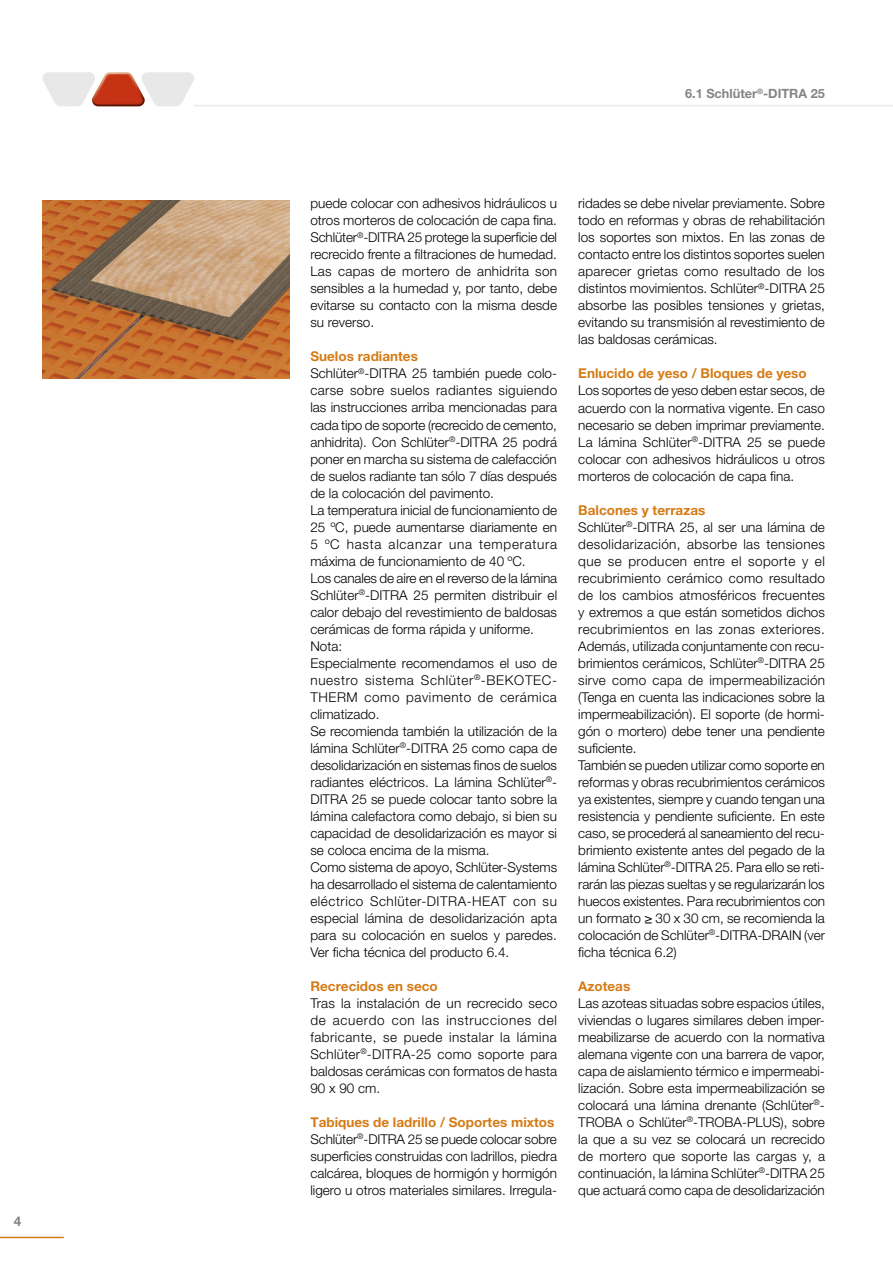
<style>
.page{position:relative;width:893px;height:1263px;background:#fff}
.page>*{position:absolute;margin:0;border:0;box-sizing:border-box;transform-origin:0 0}
.t1{font:300 13.5px/17px "Helvetica Neue LT Pro";color:#000;text-align:justify}
.t2{font:700 13.5px "Helvetica Neue LT Pro";color:#d57b16}
.t3{font:700 13.5px "Helvetica Neue LT Pro";color:#858585}
.t4{font:700 12.75px "Helvetica Neue LT Pro";color:#858585}
.s1{font-weight:700;color:#d57b16}
</style>
<div class="page">
<hr style="left:194px;top:105px;width:699px;height:1px;background:#e8e8e8">
<svg style="left:43px;top:72px;width:151px;height:34px"></svg>
<hr style="left:0;top:1237px;width:64px;height:1px;background:#d57b16">
<img style="left:43px;top:200px;width:246px;height:178px">
<p class="t3" style="left:14px;top:1213px;width:9px">4</p>
<p class="t4" style="left:685px;top:86px;width:141px">6.1 Schlüter<sup>®</sup>-DITRA 25</p>
<p class="t1" style="left:310px;top:195px;width:248px">puede colocar con adhesivos hidráulicos u otros morteros de colocación de capa fina.<br>Schlüter<sup>®</sup>-DITRA 25 protege la superficie del recrecido frente a filtraciones de humedad.<br>Las capas de mortero de anhidrita son sensibles a la humedad y, por tanto, debe evitarse su contacto con la misma desde su reverso.</p>
<p class="t1" style="left:310px;top:348px;width:248px;text-align:left"><span class="s1">Suelos radiantes<br></span>Schlüter<sup>®</sup>-DITRA 25 también puede colo&shy;carse sobre suelos radiantes siguiendo las instrucciones arriba mencionadas para cada tipo de soporte (recrecido de cemento, anhidrita). Con Schlüter<sup>®</sup>-DITRA 25 podrá poner en marcha su sistema de calefacción de suelos radiante tan sólo 7 días después de la colocación del pavimento.<br>La temperatura inicial de funcionamiento de 25 ºC, puede aumentarse diariamente en 5 ºC hasta alcanzar una temperatura máxima de funcionamiento de 40 ºC.<br>Los canales de aire en el reverso de la lámina Schlüter<sup>®</sup>-DITRA 25 permiten distribuir el calor debajo del revestimiento de baldosas cerámicas de forma rápida y uniforme.<br>Nota:<br>Especialmente recomendamos el uso de nuestro sistema Schlüter<sup>®</sup>-BEKOTEC-THERM como pavimento de cerámica climatizado.<br>Se recomienda también la utilización de la lámina Schlüter<sup>®</sup>-DITRA 25 como capa de desolidarización en sistemas finos de suelos radiantes eléctricos. La lámina Schlüter<sup>®</sup>- DITRA 25 se puede colocar tanto sobre la lámina calefactora como debajo, si bien su capacidad de desolidarización es mayor si se coloca encima de la misma.<br>Como sistema de apoyo, Schlüter-Systems ha desarrollado el sistema de calentamiento eléctrico Schlüter-DITRA-HEAT con su especial lámina de desolidarización apta para su colocación en suelos y paredes.<br>Ver ficha técnica del producto 6.4.</p>
<p class="t2" style="left:310px;top:978px;width:129px">Recrecidos en seco</p>
<p class="t1" style="left:310px;top:994px;width:248px">Tras la instalación de un recrecido seco de acuerdo con las instrucciones del fabricante, se puede instalar la lámina Schlüter<sup>®</sup>-DITRA-25 como soporte para baldosas cerámicas con formatos de hasta 90 x 90 cm.</p>
<p class="t1" style="left:310px;top:1113px;width:248px;text-align:left"><span class="s1">Tabiques de ladrillo / Soportes mixtos </span>Schlüter<sup>®</sup>-DITRA 25 se puede colocar sobre superficies construidas con ladrillos, piedra calcárea, bloques de hormigón y hormigón ligero u otros materiales similares. Irregula-</p>
<p class="t1" style="left:578px;top:195px;width:248px">ridades se debe nivelar previamente. Sobre todo en reformas y obras de rehabilitación los soportes son mixtos. En las zonas de contacto entre los distintos soportes suelen aparecer grietas como resultado de los distintos movimientos. Schlüter<sup>®</sup>-DITRA 25 absorbe las posibles tensiones y grietas, evitando su transmisión al revestimiento de las baldosas cerámicas.</p>
<p class="t2" style="left:578px;top:365px;width:230px">Enlucido de yeso / Bloques de yeso</p>
<p class="t1" style="left:578px;top:382px;width:248px">Los soportes de yeso deben estar secos, de acuerdo con la normativa vigente. En caso necesario se deben imprimar previamente.<br>La lámina Schlüter<sup>®</sup>-DITRA 25 se puede colocar con adhesivos hidráulicos u otros morteros de colocación de capa fina.</p>
<p class="t1" style="left:578px;top:501px;width:248px;text-align:left"><span class="s1">Balcones y terrazas<br></span>Schlüter<sup>®</sup>-DITRA 25, al ser una lámina de desolidarización, absorbe las tensiones que se producen entre el soporte y el recubrimiento cerámico como resultado de los cambios atmosféricos frecuentes y extremos a que están sometidos dichos recubrimientos en las zonas exteriores.<br>Además, utilizada conjuntamente con recu&shy;brimientos cerámicos, Schlüter<sup>®</sup>-DITRA 25 sirve como capa de impermeabilización (Tenga en cuenta las indicaciones sobre la impermeabilización). El soporte (de hormi&shy;gón o mortero) debe tener una pendiente suficiente.<br>También se pueden utilizar como soporte en reformas y obras recubrimientos cerámicos ya existentes, siempre y cuando tengan una resistencia y pendiente suficiente. En este caso, se procederá al saneamiento del recu&shy;brimiento existente antes del pegado de la lámina Schlüter<sup>®</sup>-DITRA 25. Para ello se reti&shy;rarán las piezas sueltas y se regularizarán los huecos existentes. Para recubrimientos con un formato ≥ 30 x 30 cm, se recomienda la colocación de Schlüter<sup>®</sup>-DITRA-DRAIN (ver ficha técnica 6.2)</p>
<p class="t2" style="left:578px;top:978px;width:54px">Azoteas</p>
<p class="t1" style="left:578px;top:994px;width:248px">Las azoteas situadas sobre espacios útiles, viviendas o lugares similares deben imper&shy;meabilizarse de acuerdo con la normativa alemana vigente con una barrera de vapor, capa de aislamiento térmico e impermeabi&shy;lización. Sobre esta impermeabilización se colocará una lámina drenante (Schlüter<sup>®</sup>- TROBA o Schlüter<sup>®</sup>-TROBA-PLUS), sobre la que a su vez se colocará un recrecido de mortero que soporte las cargas y, a continuación, la lámina Schlüter<sup>®</sup>-DITRA 25 que actuará como capa de desolidarización</p>
</div>
